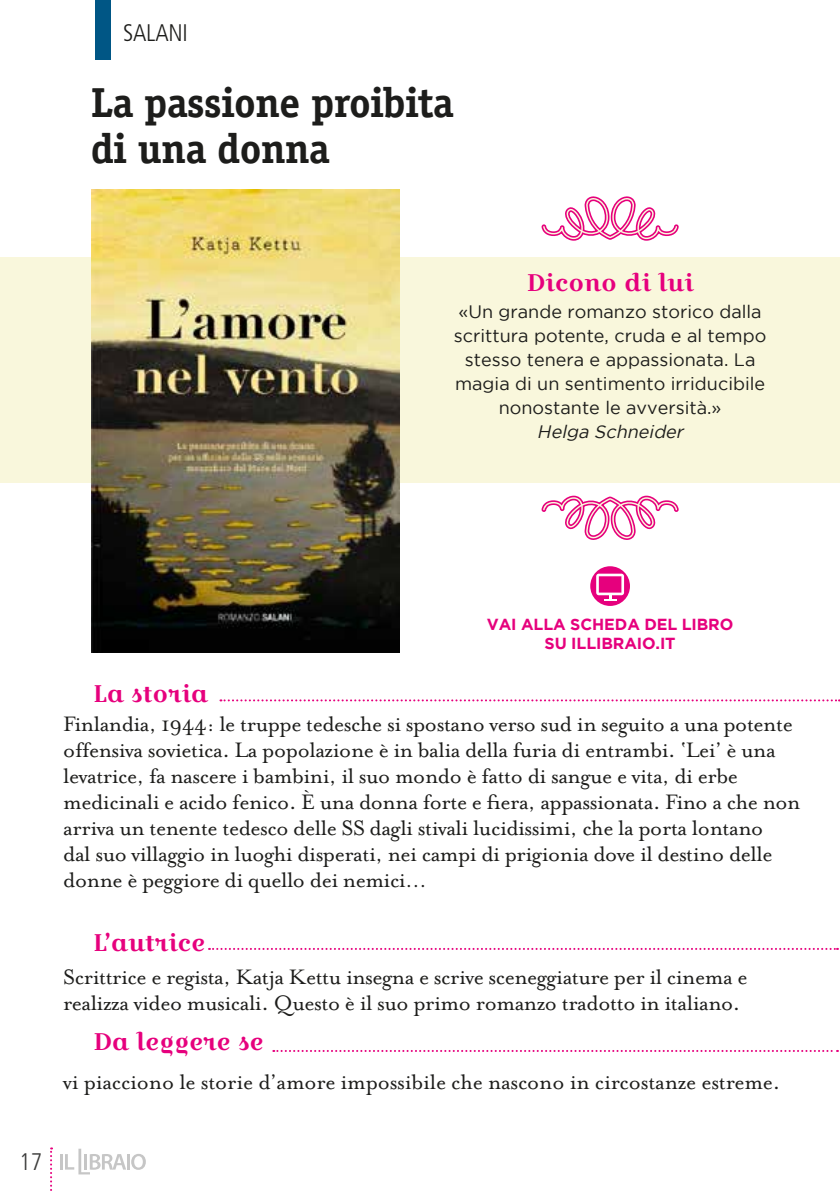
<style>
.page{position:relative;width:840px;height:1191px;background:#fff}
.page>*{position:absolute;margin:0;border:0;box-sizing:border-box;transform-origin:0 0}
.t1{font:700 42px/46px "Officina Serif";letter-spacing:-.02em;color:#1d1d1b}
.t2{font:24px/26px "Mrs Eaves Roman";letter-spacing:-.02em;color:#1d1d1b}
.t3{font:24px "Croissant One";color:#e6007d}
.t4{font:300 condensed 24px "Frutiger";letter-spacing:-.01em;color:#1d1d1b}
.t5{font:300 condensed 24px "Frutiger";color:#3c3c3b}
.t6{font:18px/24px "Gotham";color:#1d1d1b;text-align:center}
.t7{font:italic 18px "Gotham";color:#1d1d1b}
.t8{font:700 16px/19.2px "Gotham";letter-spacing:-.005em;color:#e6007d;text-align:center}
</style>
<div class="page">
<svg style="left:60px;top:1148px;width:86px;height:26px"></svg>
<svg style="left:50px;top:1147px;width:2px;height:44px"></svg>
<div style="left:0;top:257px;width:839px;height:225px;background:#f9f7dc"></div>
<img style="left:91px;top:190px;width:308px;height:462px">
<svg style="left:590px;top:566px;width:39px;height:40px"></svg>
<svg style="left:596px;top:573px;width:27px;height:27px"></svg>
<svg style="left:273px;top:1050px;width:564px;height:2px"></svg>
<svg style="left:209px;top:948px;width:628px;height:2px"></svg>
<svg style="left:541px;top:196px;width:138px;height:45px"></svg>
<svg style="left:541px;top:495px;width:138px;height:45px"></svg>
<div style="left:95px;top:0;width:15px;height:60px;background:#005685"></div>
<svg style="left:220px;top:699px;width:619px;height:2px"></svg>
<p class="t4" style="left:123px;top:19px;width:66px">SALANI</p>
<h1 class="t1" style="left:91px;top:79px;width:364px">La passione proibita di una donna</h1>
<p class="t3" style="left:526px;top:265px;width:169px">Dicono di lui</p>
<p class="t6" style="left:453px;top:299px;width:314px">«Un grande romanzo storico dalla scrittura potente, cruda e al tempo stesso tenera e appassionata. La magia di un sentimento irriducibile nonostante le avversità.»</p>
<p class="t7" style="left:536px;top:422px;width:152px">Helga Schneider</p>
<p class="t3" style="left:93px;top:676px;width:116px">La storia</p>
<p class="t8" style="left:486px;top:614px;width:248px">VAI ALLA SCHEDA DEL LIBRO<br>SU ILLIBRAIO.IT</p>
<p class="t2" style="left:63px;top:711px;width:738px">Finlandia, 1944: le truppe tedesche si spostano verso sud in seguito a una potente offensiva sovietica. La popolazione è in balia della furia di entrambi. ‘Lei’ è una levatrice, fa nascere i bambini, il suo mondo è fatto di sangue e vita, di erbe medicinali e acido fenico. È una donna forte e fiera, appassionata. Fino a che non arriva un tenente tedesco delle SS dagli stivali lucidissimi, che la porta lontano<br>dal suo villaggio in luoghi disperati, nei campi di prigionia dove il destino delle donne è peggiore di quello dei nemici…</p>
<p class="t3" style="left:93px;top:925px;width:114px">L’autrice</p>
<p class="t2" style="left:63px;top:964px;width:685px">Scrittrice e regista, Katja Kettu insegna e scrive sceneggiature per il cinema e realizza video musicali. Questo è il suo primo romanzo tradotto in italiano.</p>
<p class="t3" style="left:93px;top:1024px;width:172px">Da leggere se</p>
<p class="t2" style="left:63px;top:1069px;width:718px">vi piacciono le storie d’amore impossibile che nascono in circostanze estreme.</p>
<p class="t5" style="left:19px;top:1147px;width:25px">17</p>
</div>
